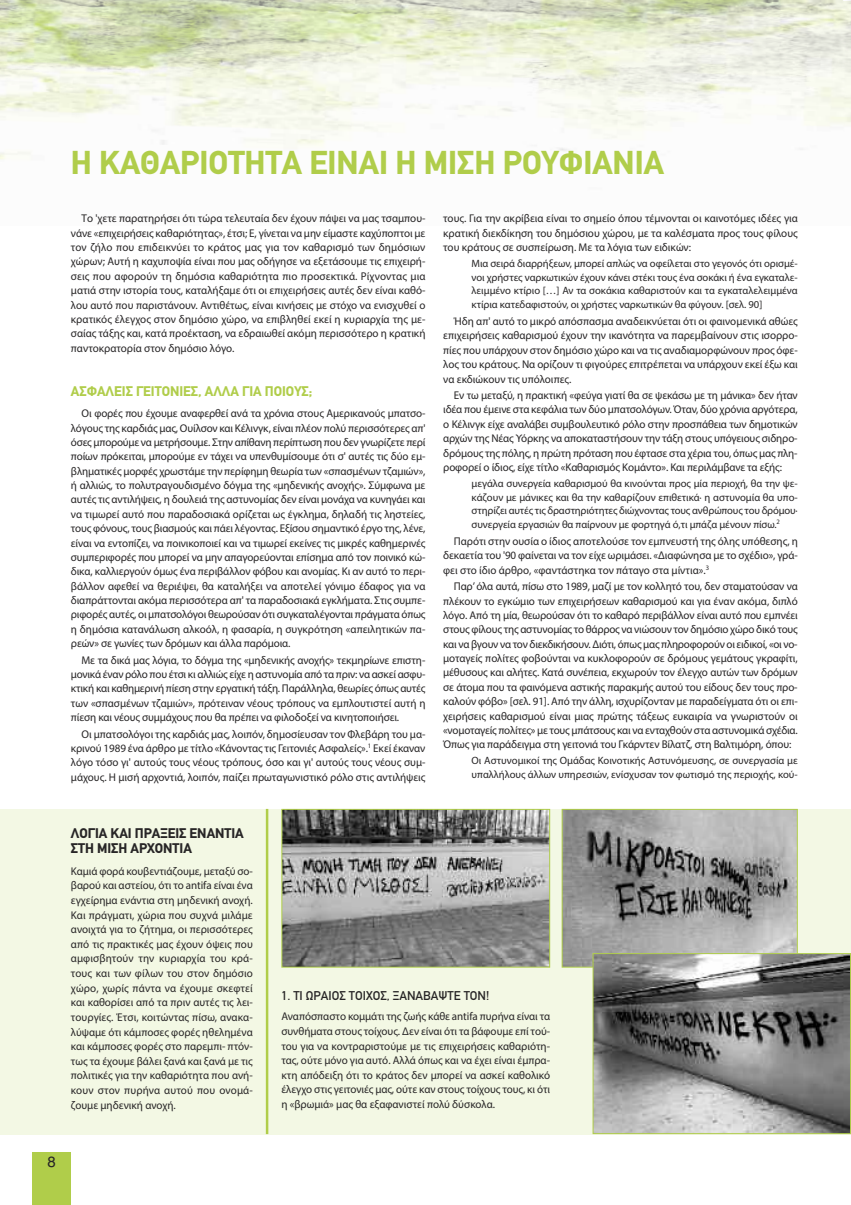
<style>
.page{position:relative;width:851px;height:1205px;background:#fff}
.page>*{position:absolute;margin:0;border:0;box-sizing:border-box;transform-origin:0 0}
.t1{font:700 32.5px "CF Din";color:#b0cd4a}
.t2{font:15px "Helvetica";color:#272526}
.t3{font:700 13.75px/15px "CF Din";color:#272526}
.t4{font:700 13.75px "CF Din";color:#b0cd4a}
.t5{font:12.5px "CF Din";color:#272526}
.t6{font:11.25px/14.4px "Myriad Pro";letter-spacing:-.005em;color:#272526;text-align:justify}
.t7{font:10.62px/13.8px "Myriad Pro";letter-spacing:-.005em;color:#272526;text-align:justify}
</style>
<div class="page">
<img style="left:0;top:0;width:850px;height:140px">
<div style="left:0;top:809px;width:850px;height:325px;background:#f3f8e4"></div>
<div style="left:32px;top:1152px;width:39px;height:53px;background:#b0cd4a"></div>
<img style="left:283px;top:811px;width:265px;height:154px">
<div style="left:281px;top:809px;width:269px;height:158px;border:1px solid #b0cd4a"></div>
<img style="left:563px;top:811px;width:232px;height:154px">
<div style="left:561px;top:809px;width:236px;height:158px;border:1px solid #b0cd4a"></div>
<img style="left:594px;top:955px;width:254px;height:177px">
<div style="left:592px;top:953px;width:258px;height:181px;border:1px solid #b0cd4a"></div>
<hr style="left:266px;top:809px;width:2px;height:325px;background:#b0cd4a">
<h1 class="t1" style="left:71px;top:145px;width:594px">Η ΚΑΘΑΡΙΟΤΗΤΑ ΕΙΝΑΙ Η ΜΙΣΗ ΡΟΥΦΙΑΝΙΑ</h1>
<p class="t6" style="left:71px;top:212px;width:356px;text-indent:11px">Το 'χετε παρατηρήσει ότι τώρα τελευταία δεν έχουν πάψει να μας τσαμπου&shy;νάνε «επιχειρήσεις καθαριότητας», έτσι; Ε, γίνεται να μην είμαστε καχύποπτοι με τον ζήλο που επιδεικνύει το κράτος μας για τον καθαρισμό των δημόσιων χώρων; Αυτή η καχυποψία είναι που μας οδήγησε να εξετάσουμε τις επιχειρή&shy;σεις που αφορούν τη δημόσια καθαριότητα πιο προσεκτικά. Ρίχνοντας μια ματιά στην ιστορία τους, καταλήξαμε ότι οι επιχειρήσεις αυτές δεν είναι καθό&shy;λου αυτό που παριστάνουν. Αντιθέτως, είναι κινήσεις με στόχο να ενισχυθεί ο κρατικός έλεγχος στον δημόσιο χώρο, να επιβληθεί εκεί η κυριαρχία της με&shy;σαίας τάξης και, κατά προέκταση, να εδραιωθεί ακόμη περισσότερο η κρατική παντοκρατορία στον δημόσιο λόγο.</p>
<p class="t4" style="left:71px;top:383px;width:243px">ΑΣΦΑΛΕΙΣ ΓΕΙΤΟΝΙΕΣ, ΑΛΛΑ ΓΙΑ ΠΟΙΟΥΣ;</p>
<p class="t6" style="left:71px;top:407px;width:356px;text-indent:11px">Οι φορές που έχουμε αναφερθεί ανά τα χρόνια στους Αμερικανούς μπατσο&shy;λόγους της καρδιάς μας, Ουίλσον και Κέλινγκ, είναι πλέον πολύ περισσότερες απ' όσες μπορούμε να μετρήσουμε. Στην απίθανη περίπτωση που δεν γνωρίζετε περί ποίων πρόκειται, μπορούμε εν τάχει να υπενθυμίσουμε ότι σ' αυτές τις δύο εμ&shy;βληματικές μορφές χρωστάμε την περίφημη θεωρία των «σπασμένων τζαμιών», ή αλλιώς, το πολυτραγουδισμένο δόγμα της «μηδενικής ανοχής». Σύμφωνα με αυτές τις αντιλήψεις, η δουλειά της αστυνομίας δεν είναι μονάχα να κυνηγάει και να τιμωρεί αυτό που παραδοσιακά ορίζεται ως έγκλημα, δηλαδή τις ληστείες, τους φόνους, τους βιασμούς και πάει λέγοντας. Εξίσου σημαντικό έργο της, λένε, είναι να εντοπίζει, να ποινικοποιεί και να τιμωρεί εκείνες τις μικρές καθημερινές συμπεριφορές που μπορεί να μην απαγορεύονται επίσημα από τον ποινικό κώ&shy;δικα, καλλιεργούν όμως ένα περιβάλλον φόβου και ανομίας. Κι αν αυτό το περι&shy;βάλλον αφεθεί να θεριέψει, θα καταλήξει να αποτελεί γόνιμο έδαφος για να διαπράττονται ακόμα περισσότερα απ' τα παραδοσιακά εγκλήματα. Στις συμπε&shy;ριφορές αυτές, οι μπατσολόγοι θεωρούσαν ότι συγκαταλέγονται πράγματα όπως η δημόσια κατανάλωση αλκοόλ, η φασαρία, η συγκρότηση «απειλητικών πα&shy;ρεών» σε γωνίες των δρόμων και άλλα παρόμοια.</p>
<p class="t6" style="left:71px;top:653px;width:356px;text-indent:11px">Με τα δικά μας λόγια, το δόγμα της «μηδενικής ανοχής» τεκμηρίωνε επιστη&shy;μονικά έναν ρόλο που έτσι κι αλλιώς είχε η αστυνομία από τα πριν: να ασκεί ασφυ&shy;κτική και καθημερινή πίεση στην εργατική τάξη. Παράλληλα, θεωρίες όπως αυτές των «σπασμένων τζαμιών», πρότειναν νέους τρόπους να εμπλουτιστεί αυτή η πίεση και νέους συμμάχους που θα πρέπει να φιλοδοξεί να κινητοποιήσει.</p>
<p class="t6" style="left:71px;top:727px;width:356px;text-indent:11px">Οι μπατσολόγοι της καρδιάς μας, λοιπόν, δημοσίευσαν τον Φλεβάρη του μα&shy;κρινού 1989 ένα άρθρο με τίτλο «Κάνοντας τις Γειτονιές Ασφαλείς».<sup>1</sup> Εκεί έκαναν λόγο τόσο γι' αυτούς τους νέους τρόπους, όσο και γι' αυτούς τους νέους συμ&shy;μάχους. Η μισή αρχοντιά, λοιπόν, παίζει πρωταγωνιστικό ρόλο στις αντιλήψεις</p>
<p class="t6" style="left:443px;top:212px;width:356px">τους. Για την ακρίβεια είναι το σημείο όπου τέμνονται οι καινοτόμες ιδέες για κρατική διεκδίκηση του δημόσιου χώρου, με τα καλέσματα προς τους φίλους του κράτους σε συσπείρωση. Με τα λόγια των ειδικών:</p>
<p class="t7" style="left:471px;top:257px;width:327px">Μια σειρά διαρρήξεων, μπορεί απλώς να οφείλεται στο γεγονός ότι ορισμέ&shy;νοι χρήστες ναρκωτικών έχουν κάνει στέκι τους ένα σοκάκι ή ένα εγκαταλε&shy;λειμμένο κτίριο […] Αν τα σοκάκια καθαριστούν και τα εγκαταλελειμμένα κτίρια κατεδαφιστούν, οι χρήστες ναρκωτικών θα φύγουν. [σελ. 90]</p>
<p class="t6" style="left:443px;top:315px;width:356px;text-indent:11px">Ήδη απ' αυτό το μικρό απόσπασμα αναδεικνύεται ότι οι φαινομενικά αθώες επιχειρήσεις καθαρισμού έχουν την ικανότητα να παρεμβαίνουν στις ισορρο&shy;πίες που υπάρχουν στον δημόσιο χώρο και να τις αναδιαμορφώνουν προς όφε&shy;λος του κράτους. Να ορίζουν τι φιγούρες επιτρέπεται να υπάρχουν εκεί έξω και να εκδιώκουν τις υπόλοιπες.</p>
<p class="t6" style="left:443px;top:389px;width:356px;text-indent:11px">Εν τω μεταξύ, η πρακτική «φεύγα γιατί θα σε ψεκάσω με τη μάνικα» δεν ήταν ιδέα που έμεινε στα κεφάλια των δύο μπατσολόγων. Όταν, δύο χρόνια αργότερα, ο Κέλινγκ είχε αναλάβει συμβουλευτικό ρόλο στην προσπάθεια των δημοτικών αρχών της Νέας Υόρκης να αποκαταστήσουν την τάξη στους υπόγειους σιδηρο&shy;δρόμους της πόλης, η πρώτη πρόταση που έφτασε στα χέρια του, όπως μας πλη&shy;ροφορεί ο ίδιος, είχε τίτλο «Καθαρισμός Κομάντο». Και περιλάμβανε τα εξής:</p>
<p class="t7" style="left:471px;top:477px;width:327px">μεγάλα συνεργεία καθαρισμού θα κινούνται προς μία περιοχή, θα την ψε&shy;κάζουν με μάνικες και θα την καθαρίζουν επιθετικά· η αστυνομία θα υπο&shy;στηρίζει αυτές τις δραστηριότητες διώχνοντας τους ανθρώπους του δρόμου· συνεργεία εργασιών θα παίρνουν με φορτηγά ό,τι μπάζα μένουν πίσω.<sup>2</sup></p>
<p class="t6" style="left:443px;top:535px;width:356px;text-indent:11px">Παρότι στην ουσία ο ίδιος αποτελούσε τον εμπνευστή της όλης υπόθεσης, η δεκαετία του '90 φαίνεται να τον είχε ωριμάσει. «Διαφώνησα με το σχέδιο», γρά&shy;φει στο ίδιο άρθρο, «φαντάστηκα τον πάταγο στα μίντια».<sup>3</sup></p>
<p class="t6" style="left:443px;top:580px;width:356px;text-indent:11px">Παρ’όλα αυτά, πίσω στο 1989, μαζί με τον κολλητό του, δεν σταματούσαν να πλέκουν το εγκώμιο των επιχειρήσεων καθαρισμού και για έναν ακόμα, διπλό λόγο. Από τη μία, θεωρούσαν ότι το καθαρό περιβάλλον είναι αυτό που εμπνέει στους φίλους της αστυνομίας το θάρρος να νιώσουν τον δημόσιο χώρο δικό τους και να βγουν να τον διεκδικήσουν. Διότι, όπως μας πληροφορούν οι ειδικοί, «οι νο&shy;μοταγείς πολίτες φοβούνται να κυκλοφορούν σε δρόμους γεμάτους γκραφίτι, μέθυσους και αλήτες. Κατά συνέπεια, εκχωρούν τον έλεγχο αυτών των δρόμων σε άτομα που τα φαινόμενα αστικής παρακμής αυτού του είδους δεν τους προ&shy;καλούν φόβο» [σελ. 91]. Από την άλλη, ισχυρίζονταν με παραδείγματα ότι οι επι&shy;χειρήσεις καθαρισμού είναι μιας πρώτης τάξεως ευκαιρία να γνωριστούν οι «νομοταγείς πολίτες» με τους μπάτσους και να ενταχθούν στα αστυνομικά σχέδια.<br>Όπως για παράδειγμα στη γειτονιά του Γκάρντεν Βίλατζ, στη Βαλτιμόρη, όπου:</p>
<p class="t7" style="left:471px;top:754px;width:328px">Οι Αστυνομικοί της Ομάδας Κοινοτικής Αστυνόμευσης, σε συνεργασία με υπαλλήλους άλλων υπηρεσιών, ενίσχυσαν τον φωτισμό της περιοχής, κού-</p>
<p class="t3" style="left:71px;top:826px;width:174px">ΛΟΓΙΑ ΚΑΙ ΠΡΑΞΕΙΣ ΕΝΑΝΤΙΑ<br>ΣΤΗ ΜΙΣΗ ΑΡΧΟΝΤΙΑ</p>
<p class="t6" style="left:71px;top:864px;width:183px">Καμιά φορά κουβεντιάζουμε, μεταξύ σο&shy;βαρού και αστείου, ότι το antifa είναι ένα εγχείρημα ενάντια στη μηδενική ανοχή.<br>Και πράγματι, χώρια που συχνά μιλάμε ανοιχτά για το ζήτημα, οι περισσότερες από τις πρακτικές μας έχουν όψεις που αμφισβητούν την κυριαρχία του κρά&shy;τους και των φίλων του στον δημόσιο χώρο, χωρίς πάντα να έχουμε σκεφτεί και καθορίσει από τα πριν αυτές τις λει&shy;τουργίες. Έτσι, κοιτώντας πίσω, ανακα&shy;λύψαμε ότι κάμποσες φορές ηθελημένα και κάμποσες φορές στο παρεμπι- πτόν&shy;τως τα έχουμε βάλει ξανά και ξανά με τις πολιτικές για την καθαριότητα που ανή&shy;κουν στον πυρήνα αυτού που ονομά&shy;ζουμε μηδενική ανοχή.</p>
<p class="t5" style="left:281px;top:989px;width:209px">1. ΤΙ ΩΡΑΙΟΣ ΤΟΙΧΟΣ, ΞΑΝΑΒΑΨΤΕ ΤΟΝ!</p>
<p class="t6" style="left:281px;top:1010px;width:270px">Αναπόσπαστο κομμάτι της ζωής κάθε antifa πυρήνα είναι τα συνθήματα στους τοίχους. Δεν είναι ότι τα βάφουμε επί τού&shy;του για να κοντραριστούμε με τις επιχειρήσεις καθαριότη&shy;τας, ούτε μόνο για αυτό. Αλλά όπως και να έχει είναι έμπρα&shy;κτη απόδειξη ότι το κράτος δεν μπορεί να ασκεί καθολικό έλεγχο στις γειτονιές μας, ούτε καν στους τοίχους τους, κι ότι η «βρωμιά» μας θα εξαφανιστεί πολύ δύσκολα.</p>
<h2 class="t2" style="left:47px;top:1153px;width:10px">8</h2>
</div>
